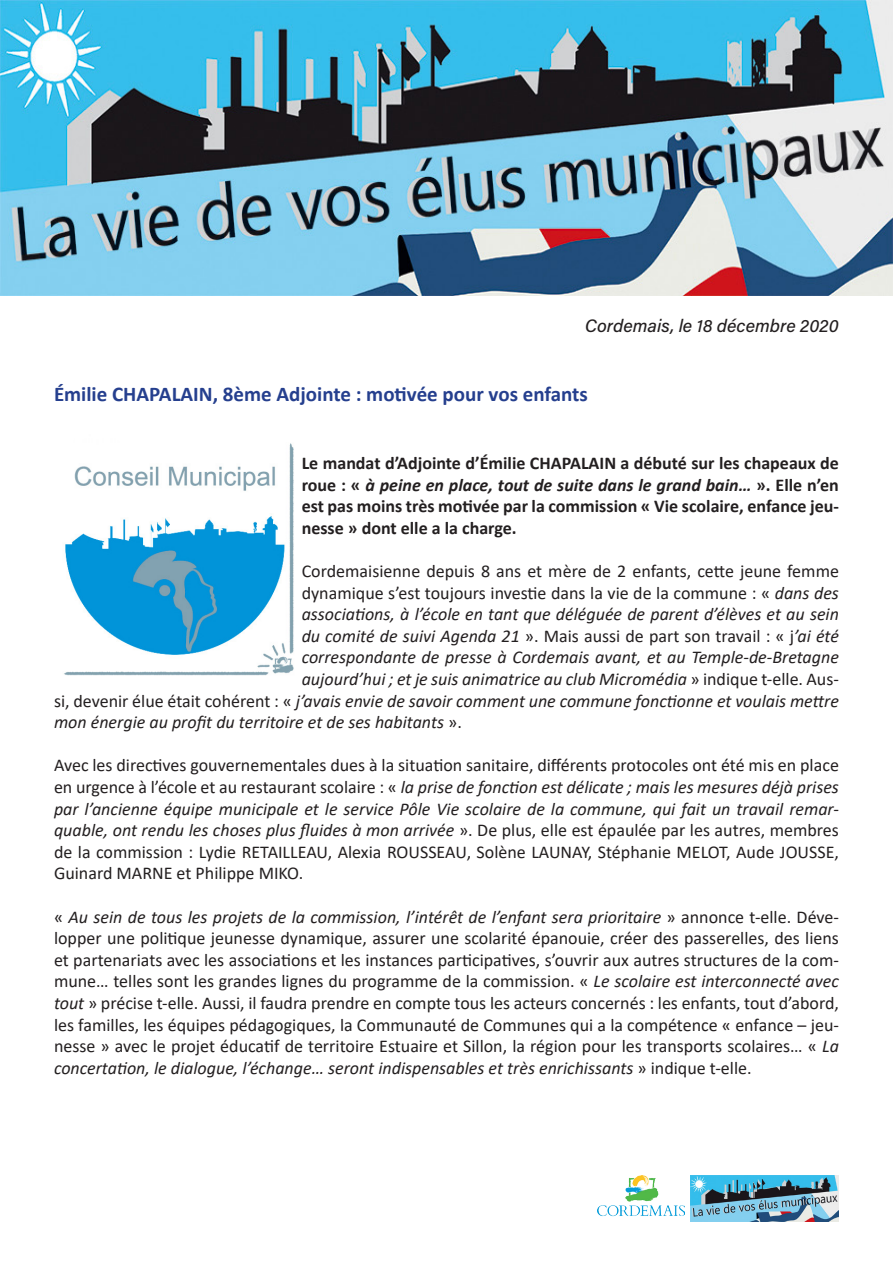
<style>
.page{position:relative;width:893px;height:1263px;background:#fff}
.page>*{position:absolute;margin:0;border:0;box-sizing:border-box;transform-origin:0 0}
.t1{font:700 21px "Calibri";color:#253f8e}
.t2{font:18px/21.6px "Calibri";color:#231f20;text-align:justify}
.t3{font:italic 18px "Calibri";color:#231f20}
.t4{font:700 18px/21.6px "Calibri";color:#231f20;text-align:justify}
.t5{font:18px "Acumin Variable Concept";color:#231f20}
.s1{font-style:italic}
.s2{font-style:normal}
</style>
<div class="page">
<img style="left:0;top:0;width:893px;height:296px">
<img style="left:690px;top:1176px;width:149px;height:45px">
<img style="left:597px;top:1176px;width:88px;height:41px">
<img style="left:64px;top:443px;width:230px;height:233px">
<p class="t5" style="left:585px;top:313px;width:255px">Cordemais, le 18 décembre 2020</p>
<p class="t1" style="left:54px;top:379px;width:535px">Émilie CHAPALAIN, 8ème Adjointe : motivée pour vos enfants</p>
<p class="t4" style="left:302px;top:452px;width:539px">Le mandat d’Adjointe d’Émilie CHAPALAIN a débuté sur les chapeaux de roue : « <span class="s1">à peine en place, tout de suite dans le grand bain…</span> ». Elle n’en est pas moins très motivée par la commission « Vie scolaire, enfance jeu&shy;nesse » dont elle a la charge.</p>
<p class="t2" style="left:302px;top:560px;width:539px">Cordemaisienne depuis 8 ans et mère de 2 enfants, cette jeune femme</p>
<p class="t2" style="left:302px;top:581px;width:539px">dynamique s’est toujours investie dans la vie de la commune : « <span class="s1">dans des</span></p>
<p class="t3" style="left:302px;top:602px;width:539px">associations, à l’école en tant que déléguée de parent d’élèves et au sein</p>
<p class="t2" style="left:302px;top:625px;width:539px"><span class="s1">du comité de suivi Agenda 21</span> ». Mais aussi de part son travail : « j<span class="s1">’ai été</span></p>
<p class="t3" style="left:302px;top:645px;width:539px">correspondante de presse à Cordemais avant, et au Temple-de-Bretagne</p>
<p class="t3" style="left:302px;top:666px;width:539px">aujourd’hui ; et je suis animatrice au club Micromédia <span class="s2">» indique t-elle. Aus-</span></p>
<p class="t3" style="left:54px;top:688px;width:786px"><span class="s2">si, devenir élue était cohérent : «</span> j’avais envie de savoir comment une commune fonctionne et voulais mettre</p>
<p class="t3" style="left:54px;top:710px;width:409px">mon énergie au profit du territoire et de ses habitants <span class="s2">».</span></p>
<p class="t2" style="left:54px;top:754px;width:786px">Avec les directives gouvernementales dues à la situation sanitaire, différents protocoles ont été mis en place en urgence à l’école et au restaurant scolaire : « <span class="s1">la prise de fonction est délicate ; mais les mesures déjà prises par l’ancienne équipe municipale et le service Pôle Vie scolaire de la commune, qui fait un travail remar&shy;quable, ont rendu les choses plus fluides à mon arrivée</span> ». De plus, elle est épaulée par les autres, membres de la commission : Lydie RETAILLEAU, Alexia ROUSSEAU, Solène LAUNAY, Stéphanie MELOT, Aude JOUSSE, Guinard MARNE et Philippe MIKO.</p>
<p class="t2" style="left:54px;top:905px;width:786px">« <span class="s1">Au sein de tous les projets de la commission, l’intérêt de l’enfant sera prioritaire</span> » annonce t-elle. Déve&shy;lopper une politique jeunesse dynamique, assurer une scolarité épanouie, créer des passerelles, des liens et partenariats avec les associations et les instances participatives, s’ouvrir aux autres structures de la com&shy;mune… telles sont les grandes lignes du programme de la commission. « <span class="s1">Le scolaire est interconnecté avec tout</span> » précise t-elle. Aussi, il faudra prendre en compte tous les acteurs concernés : les enfants, tout d’abord, les familles, les équipes pédagogiques, la Communauté de Communes qui a la compétence « enfance – jeu&shy;nesse » avec le projet éducatif de territoire Estuaire et Sillon, la région pour les transports scolaires… « <span class="s1">La concertation, le dialogue, l’échange… seront indispensables et très enrichissants</span> » indique t-elle.</p>
</div>
